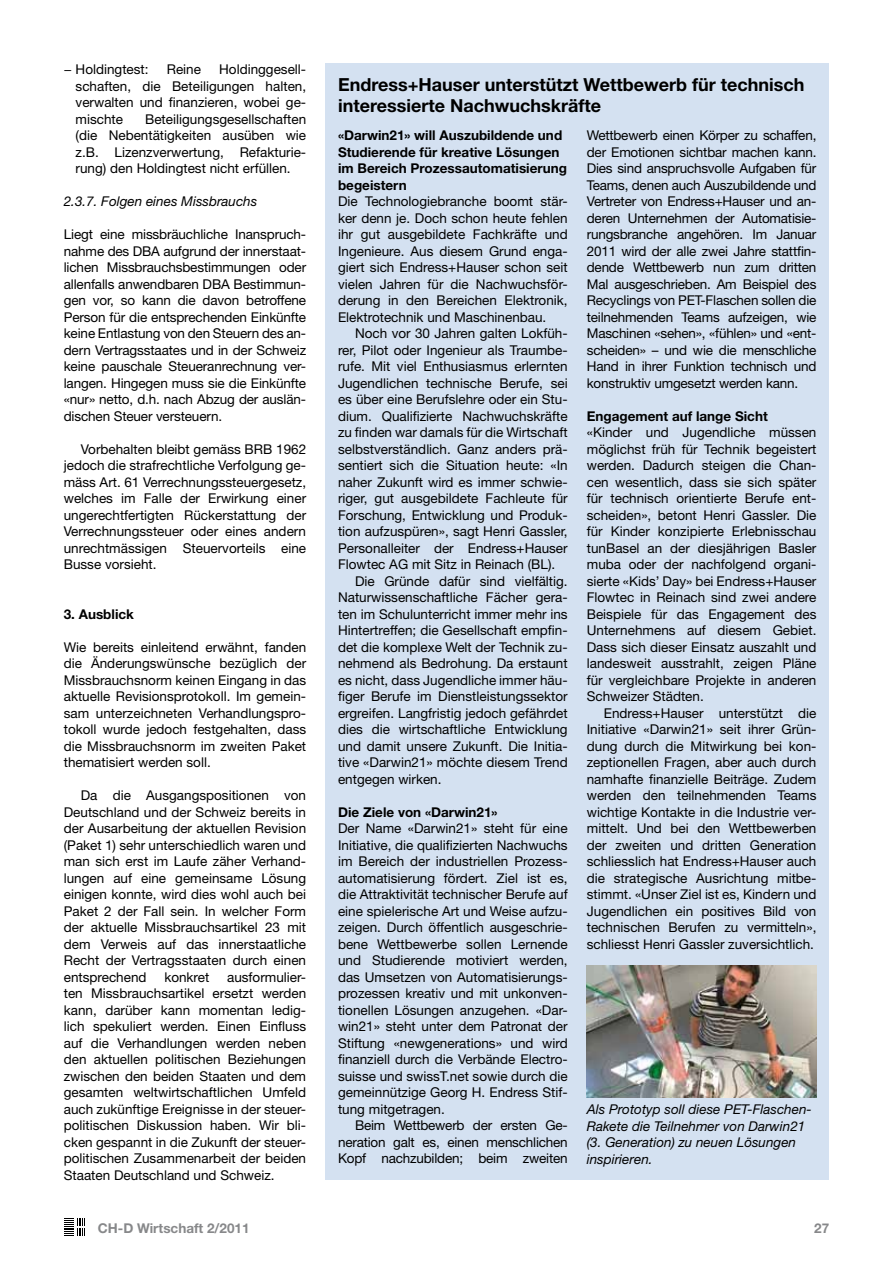
<style>
.page{position:relative;width:893px;height:1263px;background:#fff}
.page>*{position:absolute;margin:0;border:0;box-sizing:border-box;transform-origin:0 0}
.t1{font:700 18px/21px "Helvetica Neue LT";color:#000}
.t2{font:13.5px/16.5px "Helvetica Neue LT";color:#000;text-align:justify}
.t3{font:700 13.5px/16.5px "Helvetica Neue LT";color:#000}
.t4{font:italic 13.5px/16.5px "Helvetica Neue LT";color:#000}
.t5{font:700 13.5px "Helvetica Neue LT";color:#87888a}
</style>
<div class="page">
<svg style="left:64px;top:1218px;width:21px;height:18px"></svg>
<div style="left:325px;top:64px;width:504px;height:1116px;background:#d4e1f1"></div>
<img style="left:587px;top:965px;width:229px;height:132px">
<p class="t2" style="left:64px;top:61px;width:86px">− Holdingtest:</p>
<p class="t2" style="left:167px;top:61px;width:36px">Reine</p>
<p class="t2" style="left:76px;top:61px;width:232px;text-indent:144px">Holdinggesell&shy;schaften, die Beteiligungen halten, verwalten und finanzieren, wobei ge&shy;mischte</p>
<p class="t2" style="left:76px;top:111px;width:232px;text-indent:70px">Beteiligungsgesellschaften (die Nebentätigkeiten ausüben wie z. B.</p>
<p class="t2" style="left:76px;top:144px;width:232px;text-indent:39px">Lizenzverwertung, Refakturie&shy;rung) den Holdingtest nicht erfüllen.</p>
<p class="t4" style="left:64px;top:193px;width:195px">2.3.7. Folgen eines Missbrauchs</p>
<p class="t2" style="left:64px;top:226px;width:244px">Liegt eine missbräuchliche Inanspruch&shy;nahme des DBA aufgrund der innerstaat&shy;lichen Missbrauchsbestimmungen oder allenfalls anwendbaren DBA Bestimmun&shy;gen vor, so kann die davon betroffene Person für die entsprechenden Einkünfte keine Entlastung von den Steuern des an&shy;dern Vertragsstaates und in der Schweiz keine pauschale Steueranrechnung ver&shy;langen. Hingegen muss sie die Einkünfte «nur» netto, d. h. nach Abzug der auslän&shy;dischen Steuer versteuern.</p>
<p class="t2" style="left:64px;top:441px;width:244px;text-indent:17px">Vorbehalten bleibt gemäss BRB 1962 jedoch die strafrechtliche Verfolgung ge&shy;mäss Art. 61 Verrechnungssteuergesetz, welches im Falle der Erwirkung einer ungerechtfertigten Rückerstattung der Verrechnungssteuer oder eines andern unrechtmässigen Steuervorteils eine Busse vorsieht.</p>
<p class="t3" style="left:64px;top:605px;width:72px">3. Ausblick</p>
<p class="t2" style="left:64px;top:639px;width:244px">Wie bereits einleitend erwähnt, fanden die Änderungswünsche bezüglich der Missbrauchsnorm keinen Eingang in das aktuelle Revisionsprotokoll. Im gemein&shy;sam unterzeichneten Verhandlungspro&shy;tokoll wurde jedoch festgehalten, dass die Missbrauchsnorm im zweiten Paket thematisiert werden soll.</p>
<p class="t2" style="left:64px;top:787px;width:244px;text-indent:17px">Da die Ausgangspositionen von Deutschland und der Schweiz bereits in der Ausarbeitung der aktuellen Revision (Paket 1) sehr unterschiedlich waren und man sich erst im Laufe zäher Verhand&shy;lungen auf eine gemeinsame Lösung einigen konnte, wird dies wohl auch bei Paket 2 der Fall sein. In welcher Form der aktuelle Missbrauchsartikel 23 mit dem Verweis auf das innerstaatliche Recht der Vertragsstaaten durch einen entsprechend</p>
<p class="t2" style="left:64px;top:969px;width:244px;text-indent:163px">ausformulier&shy;ten Missbrauchsartikel ersetzt werden kann, darüber kann momentan ledig&shy;lich spekuliert werden. Einen Einfluss auf die Verhandlungen werden neben den aktuellen politischen Beziehungen zwischen den beiden Staaten und dem gesamten weltwirtschaftlichen Umfeld auch zukünftige Ereignisse in der steuer&shy;politischen Diskussion haben. Wir bli&shy;cken gespannt in die Zukunft der steuer&shy;politischen Zusammenarbeit der beiden Staaten Deutschland und Schweiz.</p>
<p class="t2" style="left:164px;top:969px;width:47px">konkret</p>
<h1 class="t1" style="left:338px;top:74px;width:468px">Endress+Hauser unterstützt Wettbewerb für technisch interessierte Nachwuchskräfte</h1>
<p class="t3" style="left:338px;top:127px;width:230px">«Darwin21» will Auszubildende und<br>Studierende für kreative Lösungen im Bereich Prozessautomatisierung begeistern</p>
<p class="t2" style="left:338px;top:193px;width:231px">Die Technologiebranche boomt stär&shy;ker denn je. Doch schon heute fehlen ihr gut ausgebildete Fachkräfte und Ingenieure. Aus diesem Grund enga&shy;giert sich Endress+Hauser schon seit vielen Jahren für die Nachwuchsför&shy;derung in den Bereichen Elektronik, Elektrotechnik und Maschinenbau.</p>
<p class="t2" style="left:338px;top:325px;width:231px;text-indent:17px">Noch vor 30 Jahren galten Lokfüh&shy;rer, Pilot oder Ingenieur als Traumbe&shy;rufe. Mit viel Enthusiasmus erlernten Jugendlichen technische Berufe, sei es über eine Berufslehre oder ein Stu&shy;dium. Qualifizierte Nachwuchskräfte zu finden war damals für die Wirtschaft selbstverständlich. Ganz anders prä&shy;sentiert sich die Situation heute: «In naher Zukunft wird es immer schwie&shy;riger, gut ausgebildete Fachleute für Forschung, Entwicklung und Produk&shy;tion aufzuspüren», sagt Henri Gassler, Personalleiter der Endress+Hauser Flowtec AG mit Sitz in Reinach (BL).</p>
<p class="t2" style="left:338px;top:573px;width:231px;text-align:left;text-indent:17px">Die Gründe dafür sind vielfältig.<br>Naturwissenschaftliche Fächer gera&shy;ten im Schulunterricht immer mehr ins Hintertreffen; die Gesellschaft empfin&shy;det die komplexe Welt der Technik zu&shy;nehmend als Bedrohung. Da erstaunt es nicht, dass Jugendliche immer häu&shy;figer Berufe im Dienstleistungssektor ergreifen. Langfristig jedoch gefährdet dies die wirtschaftliche Entwicklung und damit unsere Zukunft. Die Initia&shy;tive «Darwin21» möchte diesem Trend entgegen wirken.</p>
<p class="t3" style="left:338px;top:803px;width:161px">Die Ziele von «Darwin21»</p>
<p class="t2" style="left:338px;top:820px;width:231px">Der Name «Darwin21» steht für eine Initiative, die qualifizierten Nachwuchs im Bereich der industriellen Prozess&shy;automatisierung fördert. Ziel ist es, die Attraktivität technischer Berufe auf eine spielerische Art und Weise aufzu&shy;zeigen. Durch öffentlich ausgeschrie&shy;bene Wettbewerbe sollen Lernende und Studierende motiviert werden, das Umsetzen von Automatisierungs&shy;prozessen kreativ und mit unkonven&shy;tionellen Lösungen anzugehen. «Dar&shy;win21» steht unter dem Patronat der Stiftung «newgenerations» und wird finanziell durch die Verbände Electro&shy;suisse und swissT. net sowie durch die gemeinnützige Georg H. Endress Stif&shy;tung mitgetragen.</p>
<p class="t2" style="left:338px;top:1117px;width:231px;text-indent:17px">Beim Wettbewerb der ersten Ge&shy;neration galt es, einen menschlichen Kopf nachzubilden; beim zweiten</p>
<p class="t2" style="left:587px;top:127px;width:231px;text-align:left">Wettbewerb einen Körper zu schaffen, der Emotionen sichtbar machen kann.<br>Dies sind anspruchsvolle Aufgaben für Teams, denen auch Auszubildende und Vertreter von Endress+Hauser und an&shy;deren Unternehmen der Automatisie&shy;rungsbranche angehören. Im Januar 2011 wird der alle zwei Jahre stattfin&shy;dende Wettbewerb nun zum dritten Mal ausgeschrieben. Am Beispiel des Recyclings von PET-Flaschen sollen die teilnehmenden Teams aufzeigen, wie Maschinen «sehen», «fühlen» und «ent&shy;scheiden» – und wie die menschliche Hand in ihrer Funktion technisch und konstruktiv umgesetzt werden kann.</p>
<p class="t3" style="left:587px;top:407px;width:182px">Engagement auf lange Sicht</p>
<p class="t2" style="left:587px;top:424px;width:231px;text-align:left">«Kinder und Jugendliche müssen möglichst früh für Technik begeistert werden. Dadurch steigen die Chan&shy;cen wesentlich, dass sie sich später für technisch orientierte Berufe ent&shy;scheiden», betont Henri Gassler. Die für Kinder konzipierte Erlebnisschau tunBasel an der diesjährigen Basler muba oder der nachfolgend organi&shy;sierte «Kids’ Day» bei Endress+Hauser Flowtec in Reinach sind zwei andere Beispiele für das Engagement des Unternehmens auf diesem Gebiet.<br>Dass sich dieser Einsatz auszahlt und landesweit ausstrahlt, zeigen Pläne für vergleichbare Projekte in anderen Schweizer Städten.</p>
<p class="t2" style="left:587px;top:704px;width:231px;text-indent:17px">Endress+Hauser unterstützt die Initiative «Darwin21» seit ihrer Grün&shy;dung durch die Mitwirkung bei kon&shy;zeptionellen Fragen, aber auch durch namhafte finanzielle Beiträge. Zudem werden den teilnehmenden Teams wichtige Kontakte in die Industrie ver&shy;mittelt. Und bei den Wettbewerben der zweiten und dritten Generation schliesslich hat Endress+Hauser auch die strategische Ausrichtung mitbe&shy;stimmt. «Unser Ziel ist es, Kindern und Jugendlichen ein positives Bild von technischen Berufen zu vermitteln», schliesst Henri Gassler zuversichtlich.</p>
<p class="t4" style="left:587px;top:1101px;width:226px">Als Prototyp soll diese PET-Flaschen-<br>Rakete die Teilnehmer von Darwin21 (3. Generation) zu neuen Lösungen inspirieren.</p>
<p class="t5" style="left:98px;top:1219px;width:153px">CH-D Wirtschaft 2/2011</p>
<p class="t5" style="left:814px;top:1219px;width:17px">27</p>
</div>
